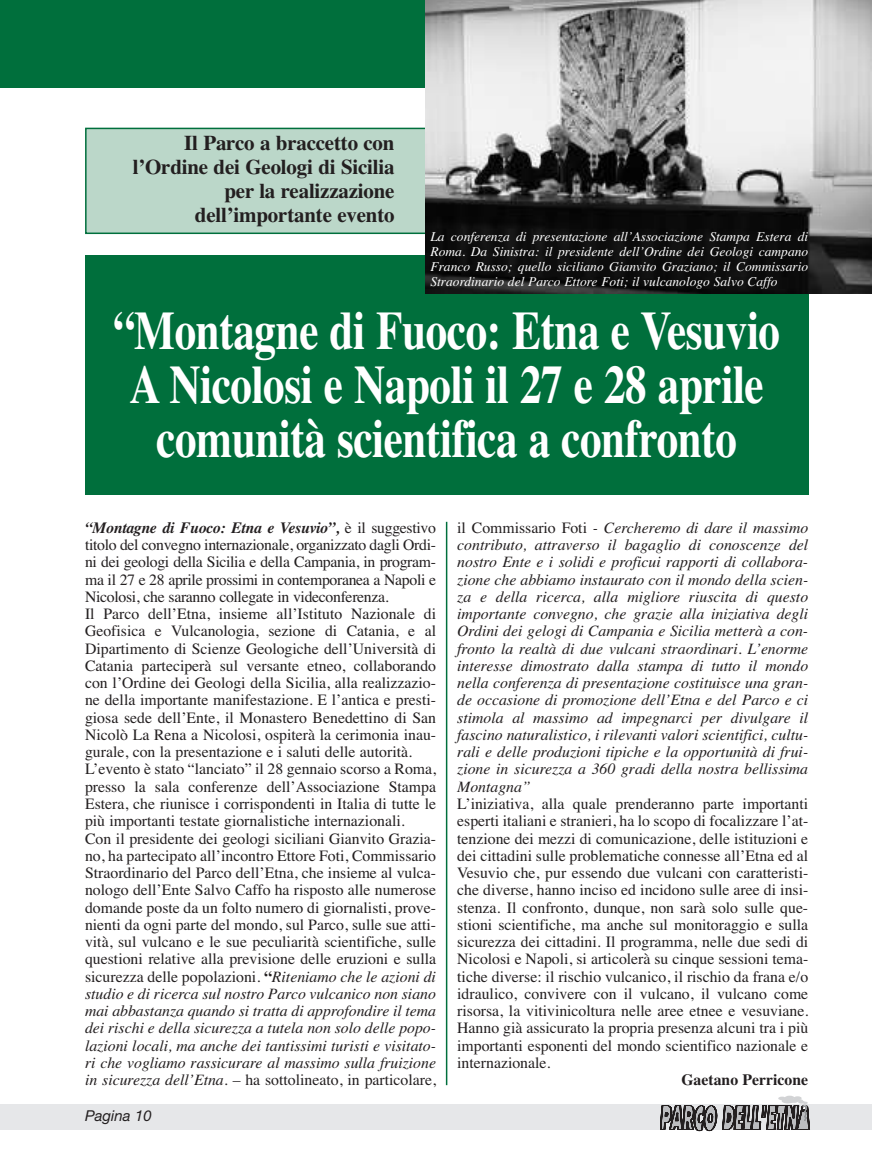
<style>
.page{position:relative;width:872px;height:1149px;background:#fff}
.page>*{position:absolute;margin:0;border:0;box-sizing:border-box;transform-origin:0 0}
.t1{font:700 54px/54px "Times";letter-spacing:-.01em;color:#fff;text-align:center;scale:.8 1}
.t2{font:700 21px/24px "Times";letter-spacing:-.01em;color:#231f20;text-align:right}
.t3{font:15.75px/17.2px "Times";color:#231f20}
.t4{font:italic 15.75px/17.2px "Times";color:#231f20;text-align:justify}
.t5{font:700 15.75px "Times";color:#231f20}
.t6{font:italic 15px "Helvetica Neue";color:#231f20}
.t7{font:italic 13.5px/15px "Times";color:#fff;text-align:justify}
.s1{font-weight:700;font-style:italic}
.s2{font-weight:700}
.s3{font-style:italic}
.s4{font-style:normal}
</style>
<div class="page">
<div style="left:0;top:0;width:436px;height:87px;background:#006f3c"></div>
<div style="left:0;top:1103px;width:872px;height:26px;background:#e6e7e9"></div>
<svg style="left:660px;top:1095px;width:149px;height:35px"></svg>
<hr style="left:446px;top:521px;width:1px;height:563px;background:#006f3c">
<div style="left:86px;top:128px;width:721px;height:105px;background:#bbd7c9"></div>
<div style="left:85px;top:128px;width:723px;height:106px;border:2px solid #006f3c"></div>
<div style="left:85px;top:255px;width:723px;height:239px;background:#006f3c"></div>
<img style="left:425px;top:0;width:447px;height:293px">
<h2 class="t2" style="left:133px;top:130px;width:263px">Il Parco a braccetto con l’Ordine dei Geologi di Sicilia per la realizzazione dell’importante evento</h2>
<p class="t7" style="left:430px;top:228px;width:379px">La conferenza di presentazione all’Associazione Stampa Estera di Roma. Da Sinistra: il presidente dell’Ordine dei Geologi campano Franco Russo; quello siciliano Gianvito Graziano; il Commissario Straordinario del Parco Ettore Foti; il vulcanologo Salvo Caffo</p>
<h1 class="t1" style="left:113px;top:303px;width:835px">“Montagne di Fuoco: Etna e Vesuvio<br>A Nicolosi e Napoli il 27 e 28 aprile comunità scientifica a confronto</h1>
<p class="t3" style="left:85px;top:518px;width:352px"><span class="s1">“Montagne di Fuoco: Etna e Vesuvio”,</span> è il suggestivo titolo del convegno internazionale, organizzato dagli Ordi&shy;ni dei geologi della Sicilia e della Campania, in program&shy;ma il 27 e 28 aprile prossimi in contemporanea a Napoli e Nicolosi, che saranno collegate in videconferenza.<br>Il Parco dell’Etna, insieme all’Istituto Nazionale di Geofisica e Vulcanologia, sezione di Catania, e al Dipartimento di Scienze Geologiche dell’Università di Catania parteciperà sul versante etneo, collaborando con l’Ordine dei Geologi della Sicilia, alla realizzazio&shy;ne della importante manifestazione. E l’antica e presti&shy;giosa sede dell’Ente, il Monastero Benedettino di San Nicolò La Rena a Nicolosi, ospiterà la cerimonia inau&shy;gurale, con la presentazione e i saluti delle autorità.<br>L’evento è stato “lanciato” il 28 gennaio scorso a Roma, presso la sala conferenze dell’Associazione Stampa Estera, che riunisce i corrispondenti in Italia di tutte le più importanti testate giornalistiche internazionali.<br>Con il presidente dei geologi siciliani Gianvito Grazia&shy;no, ha partecipato all’incontro Ettore Foti, Commissario Straordinario del Parco dell’Etna, che insieme al vulca&shy;nologo dell’Ente Salvo Caffo ha risposto alle numerose domande poste da un folto numero di giornalisti, prove&shy;nienti da ogni parte del mondo, sul Parco, sulle sue atti&shy;vità, sul vulcano e le sue peculiarità scientifiche, sulle questioni relative alla previsione delle eruzioni e sulla sicurezza delle popolazioni. <span class="s2">“</span><span class="s3">Riteniamo che le azioni di studio e di ricerca sul nostro Parco vulcanico non siano mai abbastanza quando si tratta di approfondire il tema dei rischi e della sicurezza a tutela non solo delle popo&shy;lazioni locali, ma anche dei tantissimi turisti e visitato&shy;ri che vogliamo rassicurare al massimo sulla fruizione in sicurezza dell’Etna. –</span> ha sottolineato, in particolare,</p>
<p class="t4" style="left:457px;top:518px;width:352px"><span class="s4">il Commissario Foti</span> - Cercheremo di dare il massimo contributo, attraverso il bagaglio di conoscenze del nostro Ente e i solidi e proficui rapporti di collabora&shy;zione che abbiamo instaurato con il mondo della scien&shy;za e della ricerca, alla migliore riuscita di questo importante convegno, che grazie alla iniziativa degli Ordini dei gelogi di Campania e Sicilia metterà a con&shy;fronto la realtà di due vulcani straordinari. L’enorme interesse dimostrato dalla stampa di tutto il mondo nella conferenza di presentazione costituisce una gran&shy;de occasione di promozione dell’Etna e del Parco e ci stimola al massimo ad impegnarci per divulgare il fascino naturalistico, i rilevanti valori scientifici, cultu&shy;rali e delle produzioni tipiche e la opportunità di frui&shy;zione in sicurezza a 360 gradi della nostra bellissima Montagna”</p>
<p class="t3" style="left:457px;top:794px;width:352px;text-align:justify">L’iniziativa, alla quale prenderanno parte importanti esperti italiani e stranieri, ha lo scopo di focalizzare l’at&shy;tenzione dei mezzi di comunicazione, delle istituzioni e dei cittadini sulle problematiche connesse all’Etna ed al Vesuvio che, pur essendo due vulcani con caratteristi&shy;che diverse, hanno inciso ed incidono sulle aree di insi&shy;stenza. Il confronto, dunque, non sarà solo sulle que&shy;stioni scientifiche, ma anche sul monitoraggio e sulla sicurezza dei cittadini. Il programma, nelle due sedi di Nicolosi e Napoli, si articolerà su cinque sessioni tema&shy;tiche diverse: il rischio vulcanico, il rischio da frana e/o idraulico, convivere con il vulcano, il vulcano come risorsa, la vitivinicoltura nelle aree etnee e vesuviane.<br>Hanno già assicurato la propria presenza alcuni tra i più importanti esponenti del mondo scientifico nazionale e internazionale.</p>
<p class="t5" style="left:681px;top:1070px;width:128px">Gaetano Perricone</p>
<p class="t6" style="left:85px;top:1109px;width:68px">Pagina 10</p>
</div>
